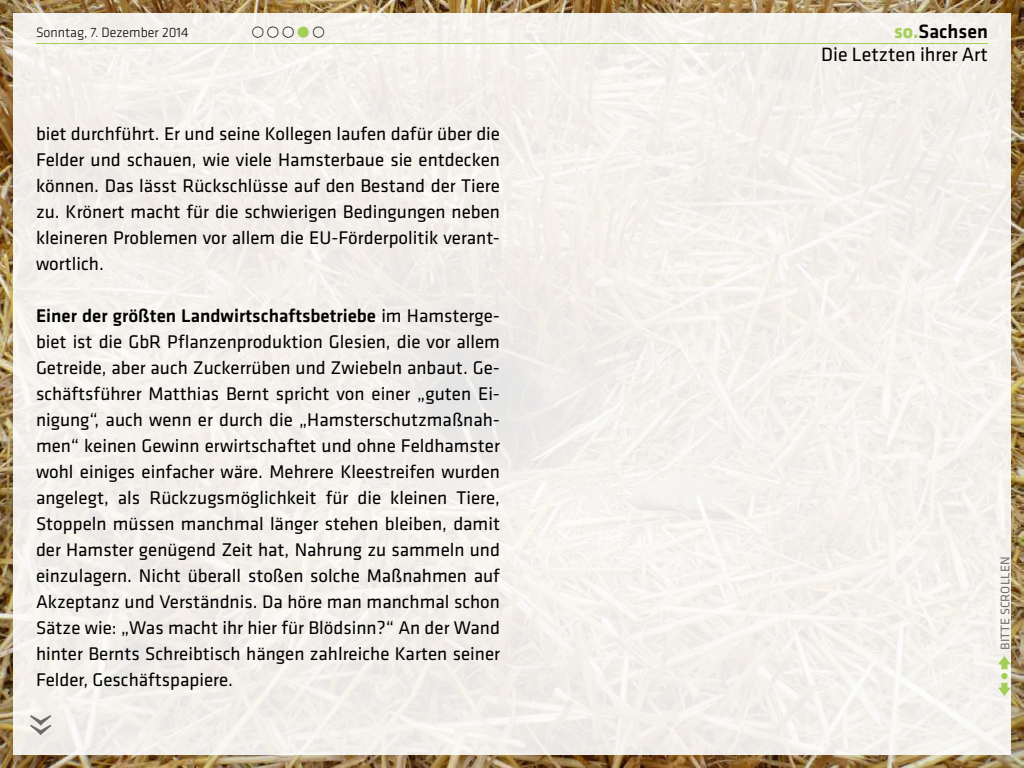
<style>
.page{position:relative;width:1024px;height:768px;background:#fff}
.page>*{position:absolute;margin:0;border:0;box-sizing:border-box;transform-origin:0 0}
.t1{font:58px "Minion Pro";color:#000}
.t2{font:20px/23px "Klavika";color:#000;text-align:right}
.t3{font:19px/26px "Klavika";color:#000;text-align:justify}
.t4{font:300 14px "Klavika";color:#000}
.t5{font:14px "European Pi Std 1";color:#000}
.t6{font:13px "Klavika";color:#4d4d4d}
.s1{font-weight:500}
.s2{font-weight:700;color:#a4cf57}
</style>
<div class="page">
<img style="left:0;top:0;width:1024px;height:768px">
<div style="left:13px;top:13px;width:998px;height:742px;background:#f4f1ec"></div>
<hr style="left:36px;top:43px;width:952px;height:1px;background:#a4cf57">
<div style="left:1001px;top:673px;width:7px;height:6px;background:#a4cf57;border-radius:50%"></div>
<svg style="left:998px;top:682px;width:13px;height:14px"></svg>
<svg style="left:998px;top:656px;width:13px;height:14px"></svg>
<p class="t4" style="left:36px;top:24px;width:154px">Sonntag, 7. Dezember 2014</p>
<p class="t5" style="left:252px;top:26px;width:44px">❖❖ ❖</p>
<p class="t3" style="left:36px;top:120px;width:466px">biet durchführt. Er und seine Kollegen laufen dafür über die Felder und schauen, wie viele Hamsterbaue sie entdecken können. Das lässt Rückschlüsse auf den Bestand der Tiere zu. Krönert macht für die schwierigen Bedingungen neben kleineren Problemen vor allem die EU-Förderpolitik verant&shy;wortlich.</p>
<p class="t3" style="left:36px;top:302px;width:466px"><span class="s1">Einer der größten Landwirtschaftsbetriebe</span> im Hamsterge&shy;biet ist die GbR Pflanzenproduktion Glesien, die vor allem Getreide, aber auch Zuckerrüben und Zwiebeln anbaut. Ge&shy;schäftsführer Matthias Bernt spricht von einer „guten Ei&shy;nigung“, auch wenn er durch die „Hamsterschutzmaßnah&shy;men“ keinen Gewinn erwirtschaftet und ohne Feldhamster wohl einiges einfacher wäre. Mehrere Kleestreifen wurden angelegt, als Rückzugsmöglichkeit für die kleinen Tiere, Stoppeln müssen manchmal länger stehen bleiben, damit der Hamster genügend Zeit hat, Nahrung zu sammeln und einzulagern. Nicht überall stoßen solche Maßnahmen auf Akzeptanz und Verständnis. Da höre man manchmal schon Sätze wie: „Was macht ihr hier für Blödsinn?“ An der Wand hinter Bernts Schreibtisch hängen zahlreiche Karten seiner Felder, Geschäftspapiere.</p>
<h1 class="t1" style="left:3px;top:738px;width:27px;rotate:-90deg">«</h1>
<p class="t2" style="left:821px;top:19px;width:168px"><span class="s2">so.</span><span class="s1">Sachsen<br></span>Die Letzten ihrer Art</p>
<p class="t6" style="left:997px;top:650px;width:94px;rotate:-90deg">BITTE SCROLLEN</p>
</div>
